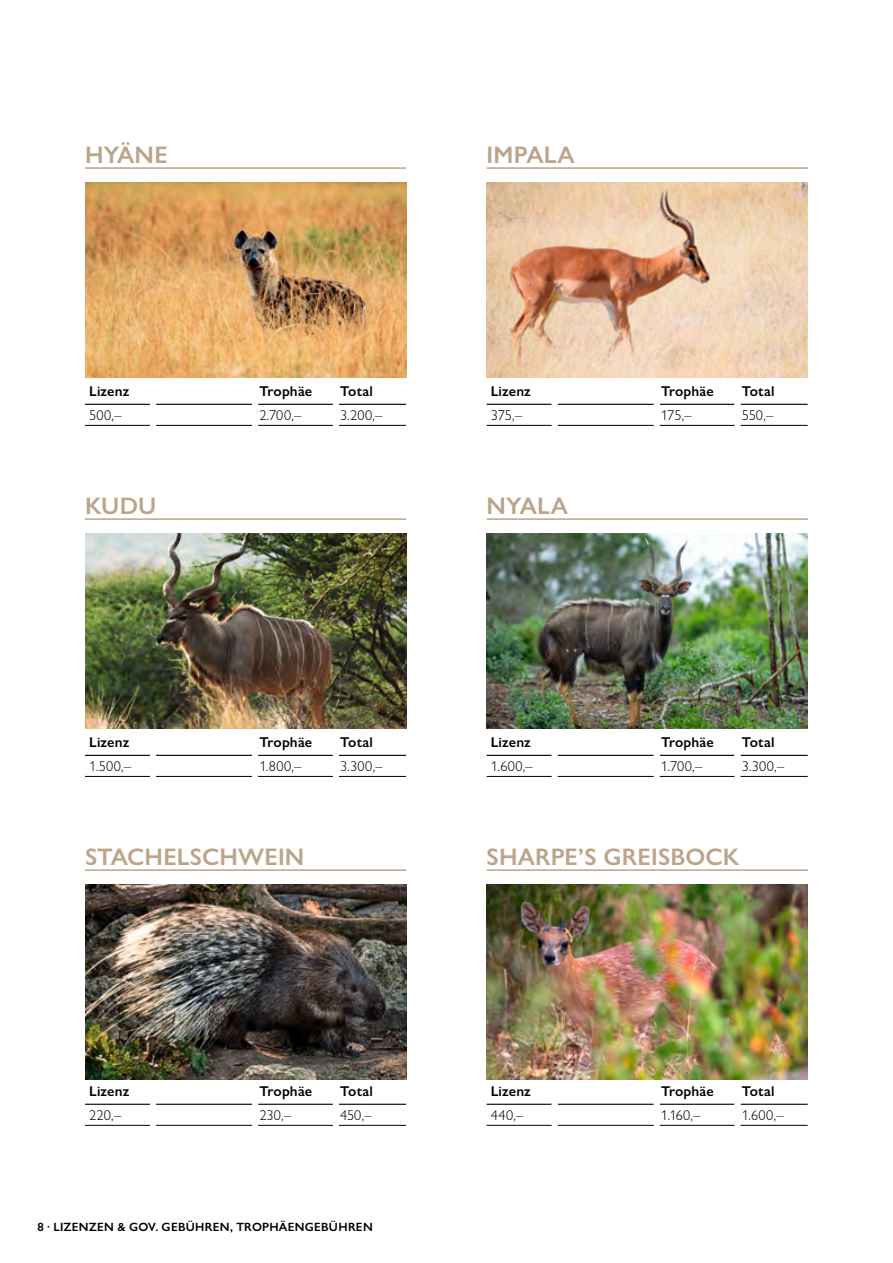
<style>
.page{position:relative;width:893px;height:1263px;background:#fff}
.page>*{position:absolute;margin:0;border:0;box-sizing:border-box;transform-origin:0 0}
.t1{font:600 24px "Gill Sans Nova";letter-spacing:.005em;color:#bca48b}
.t2{font:300 14.25px "Gill Sans Nova";letter-spacing:.015em;color:#000}
.t3{font:600 14.25px "Gill Sans Nova";letter-spacing:.01em;color:#000}
.t4{font:600 12px "Gill Sans Nova";letter-spacing:.025em;color:#000}
</style>
<div class="page">
<img style="left:85px;top:183px;width:321px;height:195px">
<img style="left:487px;top:183px;width:321px;height:195px">
<img style="left:85px;top:885px;width:321px;height:195px">
<img style="left:85px;top:534px;width:321px;height:195px">
<img style="left:487px;top:534px;width:321px;height:195px">
<img style="left:487px;top:885px;width:321px;height:195px">
<hr style="left:85px;top:755px;width:65px;height:1px;background:#000">
<hr style="left:156px;top:755px;width:96px;height:1px;background:#000">
<hr style="left:258px;top:755px;width:75px;height:1px;background:#000">
<hr style="left:339px;top:755px;width:67px;height:1px;background:#000">
<hr style="left:85px;top:776px;width:65px;height:1px;background:#000">
<hr style="left:156px;top:776px;width:96px;height:1px;background:#000">
<hr style="left:258px;top:776px;width:75px;height:1px;background:#000">
<hr style="left:339px;top:776px;width:67px;height:1px;background:#000">
<hr style="left:85px;top:518px;width:321px;height:2px;background:#bca48b">
<hr style="left:85px;top:1104px;width:65px;height:1px;background:#000">
<hr style="left:156px;top:1104px;width:96px;height:1px;background:#000">
<hr style="left:258px;top:1104px;width:75px;height:1px;background:#000">
<hr style="left:339px;top:1104px;width:67px;height:1px;background:#000">
<hr style="left:85px;top:1125px;width:65px;height:1px;background:#000">
<hr style="left:156px;top:1125px;width:96px;height:1px;background:#000">
<hr style="left:258px;top:1125px;width:75px;height:1px;background:#000">
<hr style="left:339px;top:1125px;width:67px;height:1px;background:#000">
<hr style="left:85px;top:869px;width:321px;height:2px;background:#bca48b">
<hr style="left:487px;top:755px;width:65px;height:1px;background:#000">
<hr style="left:558px;top:755px;width:96px;height:1px;background:#000">
<hr style="left:660px;top:755px;width:74px;height:1px;background:#000">
<hr style="left:740px;top:755px;width:68px;height:1px;background:#000">
<hr style="left:487px;top:776px;width:65px;height:1px;background:#000">
<hr style="left:558px;top:776px;width:96px;height:1px;background:#000">
<hr style="left:660px;top:776px;width:74px;height:1px;background:#000">
<hr style="left:740px;top:776px;width:68px;height:1px;background:#000">
<hr style="left:487px;top:518px;width:321px;height:2px;background:#bca48b">
<hr style="left:487px;top:1104px;width:65px;height:1px;background:#000">
<hr style="left:558px;top:1104px;width:96px;height:1px;background:#000">
<hr style="left:660px;top:1104px;width:74px;height:1px;background:#000">
<hr style="left:740px;top:1104px;width:68px;height:1px;background:#000">
<hr style="left:487px;top:1125px;width:65px;height:1px;background:#000">
<hr style="left:558px;top:1125px;width:96px;height:1px;background:#000">
<hr style="left:660px;top:1125px;width:74px;height:1px;background:#000">
<hr style="left:740px;top:1125px;width:68px;height:1px;background:#000">
<hr style="left:487px;top:404px;width:65px;height:1px;background:#000">
<hr style="left:558px;top:404px;width:96px;height:1px;background:#000">
<hr style="left:660px;top:404px;width:74px;height:1px;background:#000">
<hr style="left:740px;top:404px;width:68px;height:1px;background:#000">
<hr style="left:487px;top:425px;width:65px;height:1px;background:#000">
<hr style="left:558px;top:425px;width:96px;height:1px;background:#000">
<hr style="left:660px;top:425px;width:74px;height:1px;background:#000">
<hr style="left:740px;top:425px;width:68px;height:1px;background:#000">
<hr style="left:85px;top:404px;width:65px;height:1px;background:#000">
<hr style="left:156px;top:404px;width:96px;height:1px;background:#000">
<hr style="left:258px;top:404px;width:75px;height:1px;background:#000">
<hr style="left:339px;top:404px;width:67px;height:1px;background:#000">
<hr style="left:85px;top:425px;width:65px;height:1px;background:#000">
<hr style="left:156px;top:425px;width:96px;height:1px;background:#000">
<hr style="left:258px;top:425px;width:75px;height:1px;background:#000">
<hr style="left:339px;top:425px;width:67px;height:1px;background:#000">
<hr style="left:487px;top:869px;width:321px;height:2px;background:#bca48b">
<hr style="left:85px;top:167px;width:321px;height:2px;background:#bca48b">
<hr style="left:487px;top:167px;width:321px;height:2px;background:#bca48b">
<h1 class="t1" style="left:85px;top:140px;width:50px">HYÄNE</h1>
<h1 class="t1" style="left:487px;top:140px;width:89px">IMPALA</h1>
<p class="t3" style="left:89px;top:382px;width:41px">Lizenz</p>
<p class="t3" style="left:259px;top:382px;width:54px">Trophäe</p>
<p class="t3" style="left:340px;top:382px;width:34px">Total</p>
<p class="t2" style="left:89px;top:406px;width:34px">500,–</p>
<p class="t2" style="left:259px;top:406px;width:43px">2.700,–</p>
<p class="t2" style="left:340px;top:406px;width:44px">3.200,–</p>
<p class="t3" style="left:491px;top:382px;width:41px">Lizenz</p>
<p class="t3" style="left:661px;top:382px;width:54px">Trophäe</p>
<p class="t3" style="left:742px;top:382px;width:34px">Total</p>
<p class="t2" style="left:491px;top:406px;width:33px">375,–</p>
<p class="t2" style="left:661px;top:406px;width:32px">175,–</p>
<p class="t2" style="left:742px;top:406px;width:33px">550,–</p>
<h1 class="t1" style="left:85px;top:491px;width:70px">KUDU</h1>
<h1 class="t1" style="left:487px;top:491px;width:83px">NYALA</h1>
<p class="t3" style="left:89px;top:733px;width:41px">Lizenz</p>
<p class="t3" style="left:259px;top:733px;width:54px">Trophäe</p>
<p class="t3" style="left:340px;top:733px;width:34px">Total</p>
<p class="t2" style="left:89px;top:757px;width:43px">1.500,–</p>
<p class="t2" style="left:259px;top:757px;width:44px">1.800,–</p>
<p class="t2" style="left:340px;top:757px;width:44px">3.300,–</p>
<p class="t3" style="left:491px;top:733px;width:41px">Lizenz</p>
<p class="t3" style="left:661px;top:733px;width:54px">Trophäe</p>
<p class="t3" style="left:742px;top:733px;width:34px">Total</p>
<p class="t2" style="left:491px;top:757px;width:43px">1.600,–</p>
<p class="t2" style="left:661px;top:757px;width:43px">1.700,–</p>
<p class="t2" style="left:742px;top:757px;width:44px">3.300,–</p>
<h1 class="t1" style="left:85px;top:842px;width:217px">STACHELSCHWEIN</h1>
<h1 class="t1" style="left:487px;top:842px;width:254px">SHARPE’S GREISBOCK</h1>
<p class="t3" style="left:89px;top:1082px;width:41px">Lizenz</p>
<p class="t3" style="left:259px;top:1082px;width:54px">Trophäe</p>
<p class="t3" style="left:340px;top:1082px;width:34px">Total</p>
<p class="t2" style="left:89px;top:1106px;width:33px">220,–</p>
<p class="t2" style="left:259px;top:1106px;width:33px">230,–</p>
<p class="t2" style="left:340px;top:1106px;width:33px">450,–</p>
<p class="t3" style="left:491px;top:1082px;width:41px">Lizenz</p>
<p class="t3" style="left:661px;top:1082px;width:54px">Trophäe</p>
<p class="t3" style="left:742px;top:1082px;width:34px">Total</p>
<p class="t2" style="left:491px;top:1106px;width:34px">440,–</p>
<p class="t2" style="left:661px;top:1106px;width:41px">1.160,–</p>
<p class="t2" style="left:742px;top:1106px;width:43px">1.600,–</p>
<p class="t4" style="left:37px;top:1219px;width:150px">8 · Lizenzen &amp; Gov. g ebühr</p>
<p class="t4" style="left:213px;top:1219px;width:33px">en, Troph</p>
<p class="t4" style="left:279px;top:1219px;width:52px">äengebühr</p>
<p class="t4" style="left:356px;top:1219px;width:18px">en</p>
</div>
